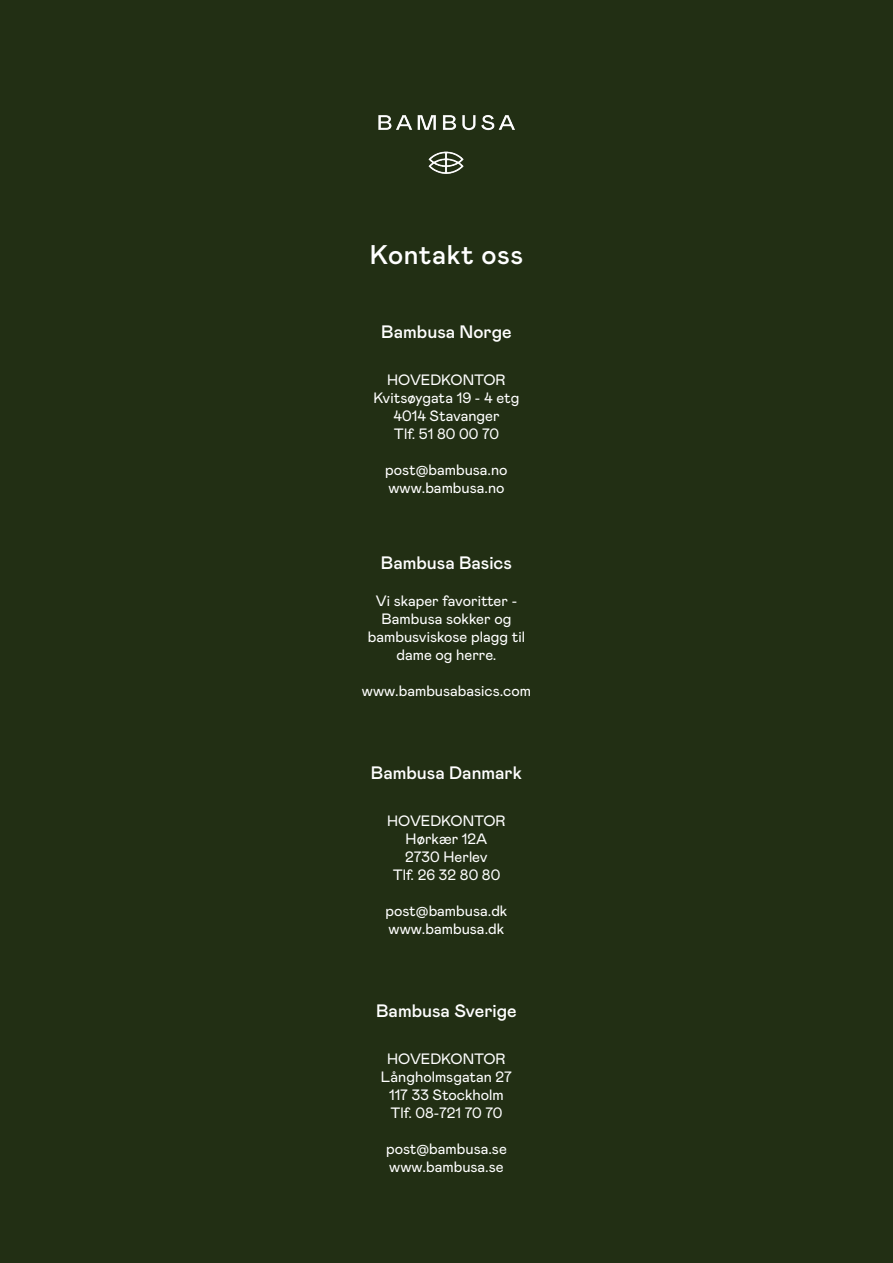
<style>
.page{position:relative;width:893px;height:1263px;background:#222f14}
.page>*{position:absolute;margin:0;border:0;box-sizing:border-box;transform-origin:0 0}
.t1{font:500 27px "Mabry Pro";letter-spacing:.02em;color:#fff}
.t2{font:500 18px "Mabry Pro";color:#fff}
.t3{font:15px/18px "Mabry Pro";color:#fff;text-align:center}
</style>
<div class="page">
<img style="left:378px;top:115px;width:137px;height:59px">
<h1 class="t1" style="left:370px;top:235px;width:155px">Kontakt oss</h1>
<p class="t2" style="left:381px;top:319px;width:132px">Bambusa Norge</p>
<p class="t3" style="left:373px;top:370px;width:148px">HOVEDKONTOR<br>Kvitsøygata 19 - 4 etg<br>4014 Stavanger<br>Tlf. 51 80 00 70</p>
<p class="t3" style="left:385px;top:460px;width:124px;text-align:left">post@bambusa.no www.bambusa.no</p>
<p class="t2" style="left:381px;top:550px;width:133px">Bambusa Basics</p>
<p class="t3" style="left:368px;top:590px;width:159px">Vi skaper favoritter -<br>Bambusa sokker og bambusviskose plagg til dame og herre.</p>
<p class="t3" style="left:362px;top:680px;width:171px">www.bambusabasics.com</p>
<p class="t2" style="left:371px;top:760px;width:153px">Bambusa Danmark</p>
<p class="t3" style="left:387px;top:811px;width:120px">HOVEDKONTOR<br>Hørkær 12A<br>2730 Herlev<br>Tlf. 26 32 80 80</p>
<p class="t3" style="left:385px;top:901px;width:124px;text-align:left">post@bambusa.dk www.bambusa.dk</p>
<p class="t2" style="left:376px;top:998px;width:142px">Bambusa Sverige</p>
<p class="t3" style="left:381px;top:1049px;width:133px">HOVEDKONTOR<br>Långholmsgatan 27<br>117 33 Stockholm<br>Tlf. 08-721 70 70</p>
<p class="t3" style="left:386px;top:1139px;width:122px;text-align:left">post@bambusa.se www.bambusa.se</p>
</div>
